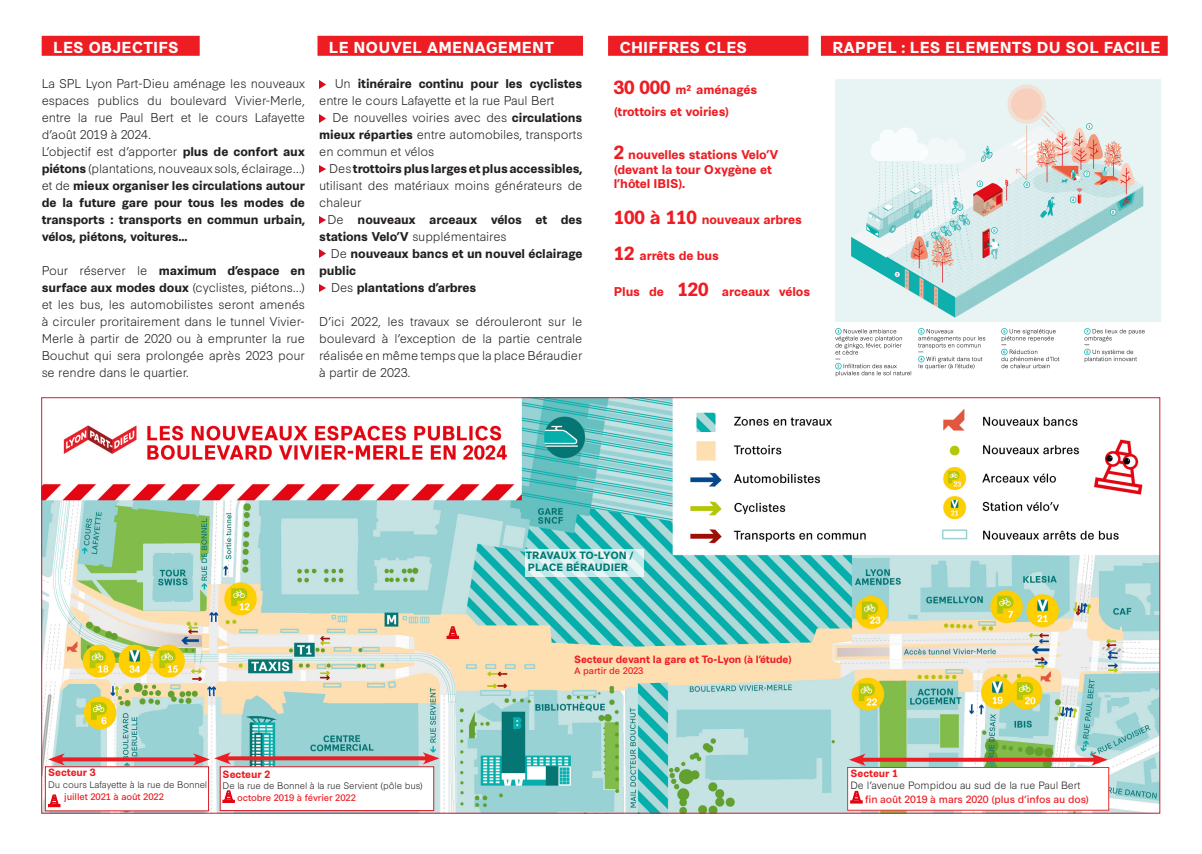
<style>
.page{position:relative;width:1202px;height:854px;background:#fff}
.page>*{position:absolute;margin:0;border:0;box-sizing:border-box;transform-origin:0 0}
.filet_rouge{font:700 15px "Synthese";letter-spacing:.01em;color:#fff}
.t1{font:300 12px/17px "Synthese";letter-spacing:-.01em;color:#231f20;text-align:justify}
.t2{font:700 12px/17px "Synthese";letter-spacing:-.01em;color:#231f20}
.t3{font:700 12px "Synthese";letter-spacing:-.01em;color:#ee1d23}
.t4{font:700 10px "Synthese";letter-spacing:-.01em;color:#ee1d23}
.t5{font:300 10px/12px "Synthese";letter-spacing:-.01em;color:#231f20}
.t6{font:10px "Synthese";letter-spacing:-.01em;color:#ee1d23}
.t7{font:700 10px/12px "Synthese";color:#017671}
.t8{font:300 9px "Synthese";letter-spacing:-.01em;color:#231f20}
.t9{font:9px "Synthese";letter-spacing:-.01em;color:#ee1d23}
.s1{font-weight:300}
.s2{font-weight:700}
.s3{font-size:18px}
.s4{font-weight:700;color:#ee1d23}
</style>
<div class="page">
<img style="left:43px;top:399px;width:1115px;height:412px">
<div style="left:847px;top:766px;width:262px;height:44px;background:#fff;border:1px solid #ee2d2d"></div>
<div style="left:220px;top:766px;width:214px;height:44px;background:#fff"></div>
<div style="left:45px;top:766px;width:164px;height:45px;background:#fff;border:1px solid #d41f26"></div>
<svg style="left:319px;top:81px;width:7px;height:7px"></svg>
<svg style="left:319px;top:115px;width:7px;height:7px"></svg>
<svg style="left:319px;top:165px;width:7px;height:8px"></svg>
<svg style="left:319px;top:216px;width:7px;height:8px"></svg>
<svg style="left:319px;top:249px;width:7px;height:8px"></svg>
<svg style="left:319px;top:284px;width:7px;height:8px"></svg>
<svg style="left:850px;top:790px;width:13px;height:13px"></svg>
<img style="left:835px;top:79px;width:326px;height:298px">
<svg style="left:48px;top:794px;width:13px;height:12px"></svg>
<svg style="left:65px;top:757px;width:128px;height:4px"></svg>
<svg style="left:48px;top:753px;width:17px;height:12px"></svg>
<div style="left:317px;top:36px;width:266px;height:20px;background:#ee1d23"></div>
<div style="left:42px;top:36px;width:158px;height:20px;background:#ee1d23"></div>
<svg style="left:525px;top:549px;width:119px;height:27px;background:#d3efee"></svg>
<svg style="left:193px;top:752px;width:246px;height:56px"></svg>
<svg style="left:866px;top:757px;width:225px;height:4px"></svg>
<svg style="left:1091px;top:753px;width:17px;height:12px"></svg>
<svg style="left:849px;top:753px;width:17px;height:12px"></svg>
<div style="left:821px;top:36px;width:347px;height:20px;background:#ee1d23"></div>
<div style="left:608px;top:36px;width:200px;height:20px;background:#ee1d23"></div>
<svg style="left:446px;top:625px;width:14px;height:14px"></svg>
<p class="filet_rouge" style="left:53px;top:36px;width:127px">LES OBJECTIFS</p>
<p class="filet_rouge" style="left:329px;top:36px;width:227px">LE NOUVEL AMENAGEMENT</p>
<p class="t1" style="left:42px;top:73px;width:265px">La SPL Lyon Part-Dieu aménage les nouveaux espaces publics du boulevard Vivier-Merle, entre la rue Paul Bert et le cours Lafayette d’août 2019 à 2024.</p>
<p class="t2" style="left:42px;top:142px;width:265px;text-align:justify"><span class="s1">L’objectif est d’apporter</span> plus de confort aux piétons <span class="s1">(plantations, nouveaux sols, éclairage…) et de</span> mieux organiser les circulations autour de la future gare pour tous les modes de transports : transports en commun urbain, vélos, piétons, voitures...</p>
<p class="t1" style="left:42px;top:260px;width:265px">Pour réserver le <span class="s2">maximum d’espace en surface aux modes doux</span> (cyclistes, piétons…) et les bus, les automobilistes seront amenés à circuler proritairement dans le tunnel Vivier-Merle à partir de 2020 ou à emprunter la rue Bouchut qui sera prolongée après 2023 pour se rendre dans le quartier.</p>
<p class="t1" style="left:319px;top:74px;width:265px;text-indent:15px">Un <span class="s2">itinéraire continu pour les cyclistes </span>entre le cours Lafayette et la rue Paul Bert</p>
<p class="t1" style="left:319px;top:108px;width:265px;text-indent:13px">De nouvelles voiries avec des <span class="s2">circulations mieux réparties</span> entre automobiles, transports en commun et vélos</p>
<p class="t1" style="left:319px;top:159px;width:265px;text-indent:10px">Des <span class="s2">trottoirs plus larges et plus accessibles, </span>utilisant des matériaux moins générateurs de chaleur</p>
<p class="t2" style="left:319px;top:210px;width:265px;text-indent:8px"><span class="s1">De</span> nouveaux arceaux vélos et des stations Velo’V <span class="s1">supplémentaires</span></p>
<p class="t2" style="left:319px;top:244px;width:265px;text-indent:12px"><span class="s1">De</span> nouveaux bancs et un nouvel éclairage public</p>
<p class="t2" style="left:331px;top:278px;width:147px"><span class="s1">Des</span> plantations d’arbres</p>
<p class="t1" style="left:319px;top:312px;width:265px">D’ici 2022, les travaux se dérouleront sur le boulevard à l’exception de la partie centrale réalisée en même temps que la place Béraudier à partir de 2023.</p>
<p class="filet_rouge" style="left:619px;top:36px;width:129px">CHIFFRES CLES</p>
<p class="filet_rouge" style="left:832px;top:36px;width:330px">RAPPEL : LES ELEMENTS DU SOL FACILE</p>
<p class="t3" style="left:614px;top:80px;width:145px"><span class="s3">30 000</span> m2 aménagés</p>
<p class="t3" style="left:614px;top:102px;width:117px">(trottoirs et voiries)</p>
<p class="t3" style="left:614px;top:145px;width:166px"><span class="s3">2</span> nouvelles stations Velo’V</p>
<p class="t3" style="left:614px;top:160px;width:160px">(devant la tour Oxygène et</p>
<p class="t3" style="left:614px;top:174px;width:73px">l’hôtel IBIS).</p>
<p class="t3" style="left:614px;top:210px;width:190px"><span class="s3">100 à 110</span> nouveaux arbres</p>
<p class="t3" style="left:614px;top:246px;width:107px"><span class="s3">12</span> arrêts de bus</p>
<p class="t3" style="left:614px;top:282px;width:198px">Plus de <span class="s3">120</span> arceaux vélos</p>
<p class="t7" style="left:526px;top:548px;width:109px">TRAVAUX TO-LYON /<br>PLACE BÉRAUDIER</p>
<p class="t4" style="left:48px;top:764px;width:49px">Secteur 3</p>
<p class="t8" style="left:48px;top:777px;width:161px">Du cours Lafayette à la rue de Bonnel</p>
<p class="t9" style="left:64px;top:789px;width:101px">juillet 2021 à août 2022</p>
<p class="t4" style="left:223px;top:766px;width:49px">Secteur 2</p>
<p class="t8" style="left:223px;top:777px;width:202px">De la rue de Bonnel à la rue Servient (pôle bus)</p>
<p class="t9" style="left:237px;top:789px;width:120px">octobre 2019 à février 2022</p>
<p class="t4" style="left:574px;top:651px;width:219px">Secteur devant la gare et To-Lyon (à l’étude)</p>
<p class="t9" style="left:574px;top:662px;width:71px">A partir de 2023</p>
<p class="t5" style="left:850px;top:766px;width:232px"><span class="s4">Secteur 1<br></span>De l’avenue Pompidou au sud de la rue Paul Bert</p>
<p class="t6" style="left:865px;top:791px;width:225px">fin août 2019 à mars 2020 (plus d’infos au dos)</p>
</div>
